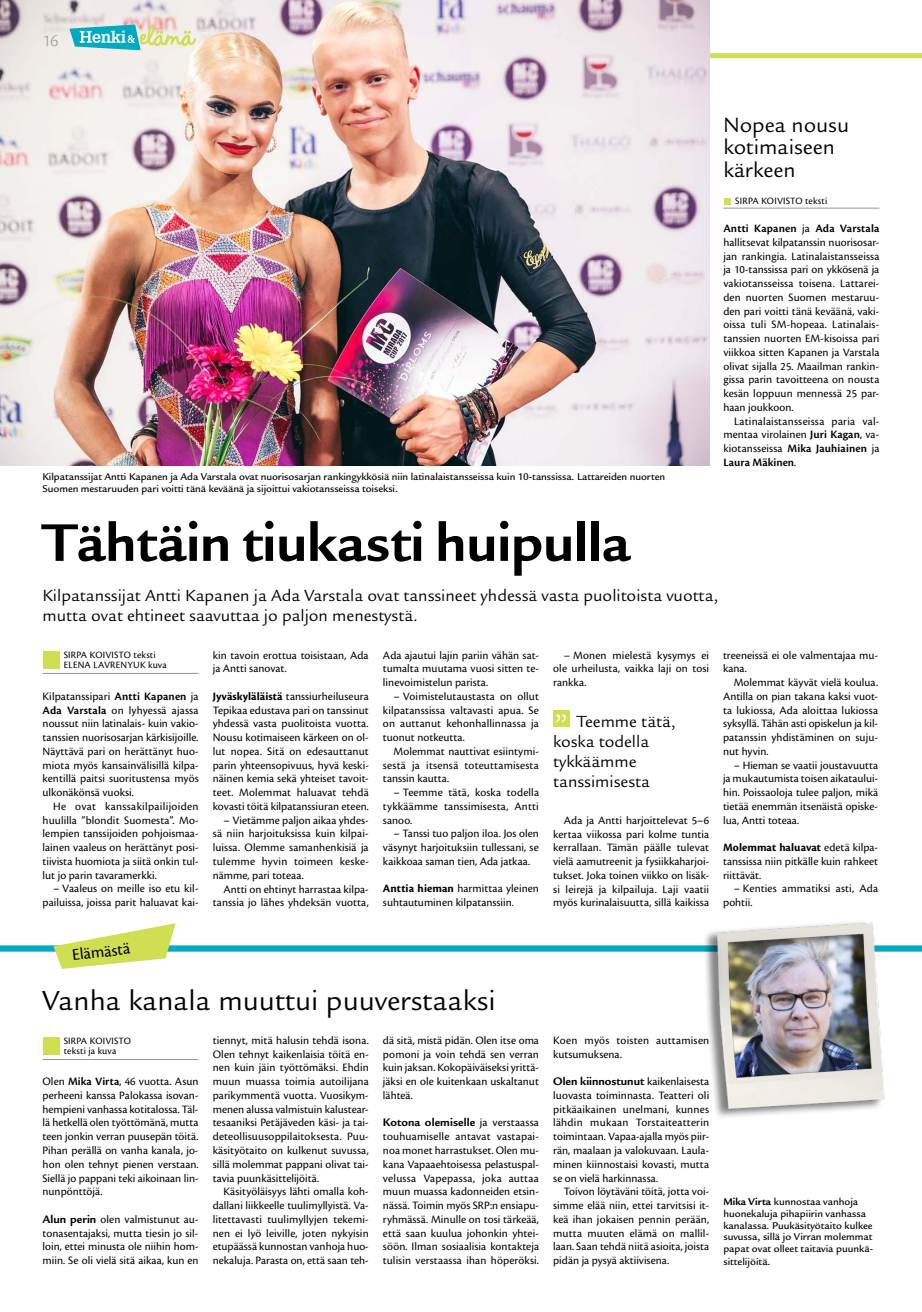
<style>
.page{position:relative;width:922px;height:1312px;background:#fff}
.page>*{position:absolute;margin:0;border:0;box-sizing:border-box;transform-origin:0 0}
.t1{font:700 57.5px "Legacy Sans ITC Std";color:#000}
.t2{font:30.88px "Legacy Sans ITC Std";color:#fff}
.t3{font:30px "Legacy Sans Std";color:#000}
.t4{font:22.5px/22.5px "Legacy Sans Std";color:#000}
.t5{font:17.5px/20px "Legacy Sans ITC Std";color:#000}
.t6{font:17.5px "Cronos Pro Lt Capt";color:#939598}
.t7{font:17px "Cronos Pro";color:#000}
.t8{font:700 11.88px "Legacy Sans ITC Std";color:#000}
.t9{font:11.75px/13.8px "Cronos Pro";letter-spacing:.005em;color:#000;text-align:justify}
.t10{font:500 10.62px/12px "Legacy Sans ITC Std";letter-spacing:-.005em;color:#000}
.t11{font:10.12px/10.1px "Cronos Pro";letter-spacing:.015em;color:#000}
.s1{font-weight:600}
.s2{font-weight:700}
.s3{font-family:"Legacy Sans ITC Std";font-weight:700;font-size:11.88px}
.s4{font-family:"Cronos Pro";font-weight:400;font-size:11.75px}
</style>
<div class="page">
<div style="left:0;top:53px;width:921px;height:5px;background:#d0de51"></div>
<img style="left:0;top:0;width:709px;height:466px">
<div style="left:0;top:945px;width:921px;height:6px;background:#00abc1"></div>
<svg style="left:53px;top:923px;width:122px;height:45px"></svg>
<hr style="left:43px;top:1059px;width:155px;height:1px;background:#939598">
<div style="left:43px;top:1037px;width:16px;height:17px;background:#d0de51"></div>
<hr style="left:43px;top:673px;width:155px;height:1px;background:#939598">
<div style="left:43px;top:651px;width:16px;height:17px;background:#d0de51"></div>
<hr style="left:723px;top:208px;width:156px;height:1px;background:#939598">
<div style="left:724px;top:198px;width:6px;height:7px;background:#d0de51"></div>
<svg style="left:69px;top:25px;width:126px;height:25px;background:#96d2c7"></svg>
<div style="left:553px;top:710px;width:16px;height:16px;background:#d0de51"></div>
<img style="left:703px;top:922px;width:194px;height:195px">
<h3 class="t6" style="left:43px;top:30px;width:17px">16</h3>
<p class="t10" style="left:43px;top:470px;width:624px">Kilpatanssijat Antti Kapanen ja Ada Varstala ovat nuorisosarjan rankingykkösiä niin latinalaistansseissa kuin 10-tanssissa. Lattareiden nuorten<br>Suomen mestaruuden pari voitti tänä keväänä ja sijoittui vakiotansseissa toiseksi.</p>
<h3 class="t4" style="left:723px;top:114px;width:127px">Nopea nousu kotimaiseen kärkeen</h3>
<p class="t11" style="left:735px;top:196px;width:93px">SIRPA KOIVISTO teksti</p>
<p class="t9" style="left:723px;top:221px;width:158px"><span class="s1">Antti Kapanen</span> ja <span class="s1">Ada Varstala </span>hallitsevat kilpatanssin nuorisosar&shy;jan rankingia. Latinalaistansseissa ja 10-tanssissa pari on ykkösenä ja vakiotansseissa toisena. Lattarei&shy;den nuorten Suomen mestaruu&shy;den pari voitti tänä keväänä, vaki&shy;oissa tuli SM-hopeaa. Latinalais&shy;tanssien nuorten EM-kisoissa pari viikkoa sitten Kapanen ja Varstala olivat sijalla 25. Maailman rankin&shy;gissa parin tavoitteena on nousta kesän loppuun mennessä 25 par&shy;haan joukkoon.</p>
<p class="t9" style="left:723px;top:414px;width:157px;text-indent:11px">Latinalaistansseissa paria val&shy;mentaa virolainen <span class="s1">Juri Kagan</span>, va&shy;kiotansseissa <span class="s1">Mika Jauhiainen</span> ja <span class="s1">Laura Mäkinen</span>.</p>
<h1 class="t1" style="left:43px;top:509px;width:589px">Tähtäin tiukasti huipulla</h1>
<h3 class="t5" style="left:43px;top:585px;width:677px">Kilpatanssijat Antti Kapanen ja Ada Varstala ovat tanssineet yhdessä vasta puolitoista vuotta, mutta ovat ehtineet saavuttaa jo paljon menestystä.</h3>
<p class="t11" style="left:64px;top:649px;width:104px">SIRPA KOIVISTO teksti<br>ELENA LAVRENYUK kuva</p>
<p class="t9" style="left:43px;top:689px;width:158px">Kilpatanssipari <span class="s1">Antti Kapanen</span> ja <span class="s1">Ada Varstala</span> on lyhyessä ajassa noussut niin latinalais- kuin vakio&shy;tanssien nuorisosarjan kärkisijoille.<br>Näyttävä pari on herättänyt huo&shy;miota myös kansainvälisillä kilpa&shy;kentillä paitsi suoritustensa myös ulkonäkönsä vuoksi.</p>
<p class="t9" style="left:43px;top:799px;width:157px;text-indent:11px">He ovat kanssakilpailijoiden huulilla ”blondit Suomesta”. Mo&shy;lempien tanssijoiden pohjoismaa&shy;lainen vaaleus on herättänyt posi&shy;tiivista huomiota ja siitä onkin tul&shy;lut jo parin tavaramerkki.</p>
<p class="t9" style="left:43px;top:881px;width:158px;text-align:right">– Vaaleus on meille iso etu kil&shy;pailuissa, joissa parit haluavat kai-</p>
<h3 class="t7" style="left:71px;top:944px;width:60px;rotate:-6deg">Elämästä</h3>
<p class="t9" style="left:213px;top:648px;width:157px">kin tavoin erottua toisistaan, Ada ja Antti sanovat.</p>
<p class="t9" style="left:213px;top:689px;width:157px"><span class="s2">Jyväskyläläistä</span> tanssiurheiluseura Tepikaa edustava pari on tanssinut yhdessä vasta puolitoista vuotta.<br>Nousu kotimaiseen kärkeen on ol&shy;lut nopea. Sitä on edesauttanut parin yhteensopivuus, hyvä keski&shy;näinen kemia sekä yhteiset tavoit&shy;teet. Molemmat haluavat tehdä kovasti töitä kilpatanssiuran eteen.</p>
<p class="t9" style="left:213px;top:813px;width:157px;text-indent:11px">– Vietämme paljon aikaa yhdes&shy;sä niin harjoituksissa kuin kilpai&shy;luissa. Olemme samanhenkisiä ja tulemme hyvin toimeen keske&shy;nämme, pari toteaa.</p>
<p class="t9" style="left:213px;top:881px;width:157px;text-align:right">Antti on ehtinyt harrastaa kilpa&shy;tanssia jo lähes yhdeksän vuotta,</p>
<p class="t9" style="left:383px;top:648px;width:158px">Ada ajautui lajin pariin vähän sat&shy;tumalta muutama vuosi sitten te&shy;linevoimistelun parista.</p>
<p class="t9" style="left:383px;top:689px;width:157px;text-indent:11px">– Voimistelutaustasta on ollut kilpatanssissa valtavasti apua. Se on auttanut kehonhallinnassa ja tuonut notkeutta.</p>
<p class="t9" style="left:383px;top:744px;width:157px;text-indent:11px">Molemmat nauttivat esiintymi&shy;sestä ja itsensä toteuttamisesta tanssin kautta.</p>
<p class="t9" style="left:383px;top:785px;width:157px;text-indent:11px">– Teemme tätä, koska todella tykkäämme tanssimisesta, Antti sanoo.</p>
<p class="t9" style="left:383px;top:826px;width:157px;text-indent:11px">– Tanssi tuo paljon iloa. Jos olen väsynyt harjoituksiin tullessani, se kaikkoaa saman tien, Ada jatkaa.</p>
<p class="t9" style="left:383px;top:881px;width:157px"><span class="s2">Anttia hieman</span> harmittaa yleinen suhtautuminen kilpatanssiin.</p>
<h3 class="t3" style="left:43px;top:983px;width:454px">Vanha kanala muuttui puuverstaaksi</h3>
<p class="t11" style="left:64px;top:1035px;width:69px">SIRPA KOIVISTO teksti ja kuva</p>
<p class="t9" style="left:43px;top:1074px;width:158px">Olen <span class="s1">Mika Virta</span>, 46 vuotta. Asun perheeni kanssa Palokassa isovan&shy;hempieni vanhassa kotitalossa. Täl&shy;lä hetkellä olen työttömänä, mutta teen jonkin verran puusepän töitä.<br>Pihan perällä on vanha kanala, jo&shy;hon olen tehnyt pienen verstaan.<br>Siellä jo pappani teki aikoinaan lin&shy;nunpönttöjä.</p>
<p class="t9" style="left:43px;top:1211px;width:157px"><span class="s3">Alun perin</span> olen valmistunut au&shy;tonasentajaksi, mutta tiesin jo sil&shy;loin, ettei minusta ole niihin hom&shy;miin. Se oli vielä sitä aikaa, kun en</p>
<p class="t9" style="left:213px;top:1033px;width:158px">tiennyt, mitä halusin tehdä isona.<br>Olen tehnyt kaikenlaisia töitä en&shy;nen kuin jäin työttömäksi. Ehdin muun muassa toimia autoilijana parikymmentä vuotta. Vuosikym&shy;menen alussa valmistuin kalustear&shy;tesaaniksi Petäjäveden käsi- ja tai&shy;deteollisuusoppilaitoksesta. Puu&shy;käsityötaito on kulkenut suvussa, sillä molemmat pappani olivat tai&shy;tavia puunkäsittelijöitä.</p>
<p class="t9" style="left:213px;top:1184px;width:157px;text-indent:11px">Käsityöläisyys lähti omalla koh&shy;dallani liikkeelle tuulimyllyistä. Va&shy;litettavasti tuulimyllyjen tekemi&shy;nen ei lyö leiville, joten nykyisin etupäässä kunnostan vanhoja huo&shy;nekaluja. Parasta on, että saan teh-</p>
<p class="t9" style="left:383px;top:1033px;width:157px">dä sitä, mistä pidän. Olen itse oma pomoni ja voin tehdä sen verran kuin jaksan. Kokopäiväiseksi yrittä&shy;jäksi en ole kuitenkaan uskaltanut lähteä.</p>
<p class="t8" style="left:383px;top:1115px;width:157px">Kotona olemiselle <span class="s4">ja verstaassa</span></p>
<p class="t9" style="left:383px;top:1129px;width:157px">touhuamiselle antavat vastapai&shy;noa monet harrastukset. Olen mu&shy;kana Vapaaehtoisessa pelastuspal&shy;velussa Vapepassa, joka auttaa muun muassa kadonneiden etsin&shy;nässä. Toimin myös SRP:n ensiapu&shy;ryhmässä. Minulle on tosi tärkeää, että saan kuulua johonkin yhtei&shy;söön. Ilman sosiaalisia kontakteja tulisin verstaassa ihan höperöksi.</p>
<p class="t9" style="left:553px;top:648px;width:157px;text-indent:11px">– Monen mielestä kysymys ei ole urheilusta, vaikka laji on tosi rankka.</p>
<h2 class="t2" style="left:554px;top:707px;width:15px">”</h2>
<h3 class="t5" style="left:553px;top:711px;width:124px;text-indent:24px">Teemme tätä, koska todella tykkäämme tanssimisesta</h3>
<p class="t9" style="left:553px;top:813px;width:157px;text-indent:11px">Ada ja Antti harjoittelevat 5–6 kertaa viikossa pari kolme tuntia kerrallaan. Tämän päälle tulevat vielä aamutreenit ja fysiikkaharjoi&shy;tukset. Joka toinen viikko on lisäk&shy;si leirejä ja kilpailuja. Laji vaatii myös kurinalaisuutta, sillä kaikissa</p>
<p class="t9" style="left:722px;top:648px;width:157px">treeneissä ei ole valmentajaa mu&shy;kana.</p>
<p class="t9" style="left:722px;top:675px;width:157px;text-indent:11px">Molemmat käyvät vielä koulua.<br>Antilla on pian takana kaksi vuot&shy;ta lukiossa, Ada aloittaa lukiossa syksyllä. Tähän asti opiskelun ja kil&shy;patanssin yhdistäminen on suju&shy;nut hyvin.</p>
<p class="t9" style="left:722px;top:758px;width:157px;text-indent:11px">– Hieman se vaatii joustavuutta ja mukautumista toisen aikataului&shy;hin. Poissaoloja tulee paljon, mikä tietää enemmän itsenäistä opiske&shy;lua, Antti toteaa.</p>
<p class="t9" style="left:722px;top:840px;width:156px"><span class="s2">Molemmat haluavat</span> edetä kilpa&shy;tanssissa niin pitkälle kuin rahkeet riittävät.</p>
<p class="t9" style="left:722px;top:881px;width:156px;text-indent:11px">– Kenties ammatiksi asti, Ada pohtii.</p>
<p class="t9" style="left:553px;top:1033px;width:158px">Koen myös toisten auttamisen kutsumuksena.</p>
<p class="t8" style="left:553px;top:1074px;width:157px">Olen kiinnostunut <span class="s4">kaikenlaisesta</span></p>
<p class="t9" style="left:553px;top:1088px;width:157px">luovasta toiminnasta. Teatteri oli pitkäaikainen unelmani, kunnes lähdin mukaan Torstaiteatterin toimintaan. Vapaa-ajalla myös piir&shy;rän, maalaan ja valokuvaan. Laula&shy;minen kiinnostaisi kovasti, mutta se on vielä harkinnassa.</p>
<p class="t9" style="left:553px;top:1184px;width:157px;text-indent:11px">Toivon löytäväni töitä, jotta voi&shy;simme elää niin, ettei tarvitsisi it&shy;keä ihan jokaisen pennin perään, mutta muuten elämä on mallil&shy;laan. Saan tehdä niitä asioita, joista pidän ja pysyä aktiivisena.</p>
<p class="t10" style="left:723px;top:1195px;width:151px"><span class="s2">Mika Virta</span> kunnostaa vanhoja huonekaluja pihapiirin vanhassa kanalassa. Puukäsityötaito kulkee suvussa, sillä jo Virran molemmat papat ovat olleet taitavia puunkä&shy;sittelijöitä.</p>
</div>
